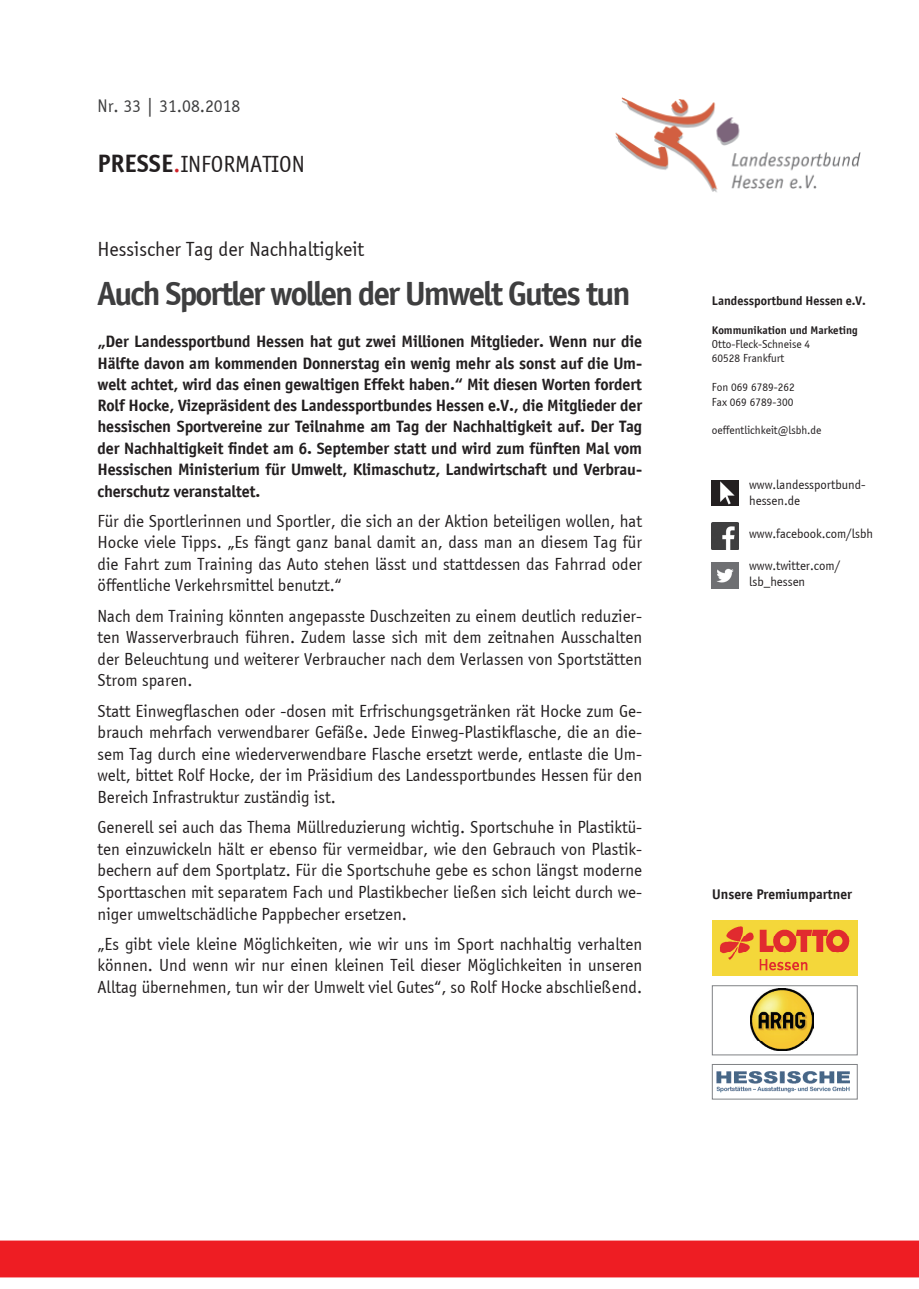
<style>
.page{position:relative;width:919px;height:1289px;background:#fff}
.page>*{position:absolute;margin:0;border:0;box-sizing:border-box;transform-origin:0 0}
.t1{font:700 36px "Sportiv";letter-spacing:-.05em;color:#3e3e3f}
.t2{font:24px "Sportiv";color:#231f20}
.t3{font:21px "Sportiv";color:#231f20}
.t4{font:18.75px "Sportiv";color:#3e3e3f}
.t5{font:18px/21.6px "Sportiv";color:#231f20;text-align:justify}
.t6{font:700 17.7px/21.3px "Sportiv";letter-spacing:-.01em;color:#231f20;text-align:justify}
.t7{font:700 15px "Sportiv";color:#231f20}
.t8{font:13.5px/16.2px "Sportiv";color:#231f20}
.t9{font:700 13.5px "Sportiv";color:#231f20}
.t10{font:12px/14.4px "Sportiv";color:#231f20}
.t11{font:700 12px "Sportiv";color:#231f20}
.s1{font-weight:700;font-size:27px}
.s2{font-size:27px;color:#d1232a}
</style>
<div class="page">
<div style="left:0;top:1240px;width:918px;height:37px;background:#ee1d23"></div>
<img style="left:615px;top:98px;width:245px;height:94px">
<img style="left:712px;top:921px;width:145px;height:54px">
<img style="left:750px;top:988px;width:63px;height:62px">
<div style="left:711px;top:985px;width:146px;height:70px;border:1px solid #808285"></div>
<img style="left:716px;top:1071px;width:134px;height:22px">
<div style="left:711px;top:1064px;width:146px;height:35px;border:1px solid #808285"></div>
<img style="left:711px;top:562px;width:27px;height:26px">
<img style="left:711px;top:523px;width:27px;height:26px">
<img style="left:711px;top:480px;width:27px;height:26px">
<p class="t4" style="left:97px;top:95px;width:144px">Nr. 33 | 31.08.2018</p>
<h2 class="t2" style="left:97px;top:151px;width:209px"><span class="s1">PRESSE</span><span class="s2">.</span>INFORMATION</h2>
<p class="t3" style="left:97px;top:237px;width:268px">Hessischer Tag der Nachhaltigkeit</p>
<h1 class="t1" style="left:97px;top:272px;width:534px">Auch Sportler wollen der Umwelt Gutes tun</h1>
<p class="t6" style="left:97px;top:331px;width:546px">„Der Landessportbund Hessen hat gut zwei Millionen Mitglieder. Wenn nur die Hälfte davon am kommenden Donnerstag ein wenig mehr als sonst auf die Um&shy;welt achtet, wird das einen gewaltigen Effekt haben.“ Mit diesen Worten fordert Rolf Hocke, Vizepräsident des Landessportbundes Hessen e.V., die Mitglieder der hessischen Sportvereine zur Teilnahme am Tag der Nachhaltigkeit auf. Der Tag der Nachhaltigkeit findet am 6. September statt und wird zum fünften Mal vom Hessischen Ministerium für Umwelt, Klimaschutz, Landwirtschaft und Verbrau&shy;cherschutz veranstaltet.</p>
<p class="t5" style="left:97px;top:510px;width:546px">Für die Sportlerinnen und Sportler, die sich an der Aktion beteiligen wollen, hat Hocke viele Tipps. „Es fängt ganz banal damit an, dass man an diesem Tag für die Fahrt zum Training das Auto stehen lässt und stattdessen das Fahrrad oder öffentliche Verkehrsmittel benutzt.“</p>
<p class="t5" style="left:97px;top:605px;width:546px">Nach dem Training könnten angepasste Duschzeiten zu einem deutlich reduzier&shy;ten Wasserverbrauch führen. Zudem lasse sich mit dem zeitnahen Ausschalten der Beleuchtung und weiterer Verbraucher nach dem Verlassen von Sportstätten Strom sparen.</p>
<p class="t5" style="left:97px;top:700px;width:546px">Statt Einwegflaschen oder -dosen mit Erfrischungsgetränken rät Hocke zum Ge&shy;brauch mehrfach verwendbarer Gefäße. Jede Einweg-Plastikflasche, die an die&shy;sem Tag durch eine wiederverwendbare Flasche ersetzt werde, entlaste die Um&shy;welt, bittet Rolf Hocke, der im Präsidium des Landessportbundes Hessen für den Bereich Infrastruktur zuständig ist.</p>
<p class="t5" style="left:97px;top:816px;width:546px">Generell sei auch das Thema Müllreduzierung wichtig. Sportschuhe in Plastiktü&shy;ten einzuwickeln hält er ebenso für vermeidbar, wie den Gebrauch von Plastik&shy;bechern auf dem Sportplatz. Für die Sportschuhe gebe es schon längst moderne Sporttaschen mit separatem Fach und Plastikbecher ließen sich leicht durch we&shy;niger umweltschädliche Pappbecher ersetzen.</p>
<p class="t5" style="left:97px;top:933px;width:546px">„Es gibt viele kleine Möglichkeiten, wie wir uns im Sport nachhaltig verhalten können. Und wenn wir nur einen kleinen Teil dieser Möglichkeiten in unseren Alltag übernehmen, tun wir der Umwelt viel Gutes“, so Rolf Hocke abschließend.</p>
<p class="t9" style="left:711px;top:293px;width:155px">Landessportbund Hessen e.V.</p>
<p class="t11" style="left:711px;top:323px;width:147px">Kommunikation und Marketing</p>
<p class="t10" style="left:711px;top:337px;width:100px">Otto-Fleck-Schneise 4<br>60528 Frankfurt</p>
<p class="t10" style="left:711px;top:380px;width:84px">Fon 069 6789-262<br>Fax 069 6789-300</p>
<p class="t10" style="left:711px;top:423px;width:111px">oeffentlichkeit@lsbh.de</p>
<p class="t8" style="left:749px;top:476px;width:118px">www.landessportbund&shy;hessen.de</p>
<p class="t8" style="left:749px;top:525px;width:125px">www.facebook.com/lsbh</p>
<p class="t8" style="left:749px;top:557px;width:93px">www.twitter.com/ lsb_hessen</p>
<p class="t7" style="left:712px;top:885px;width:141px">Unsere Premiumpartner</p>
</div>
